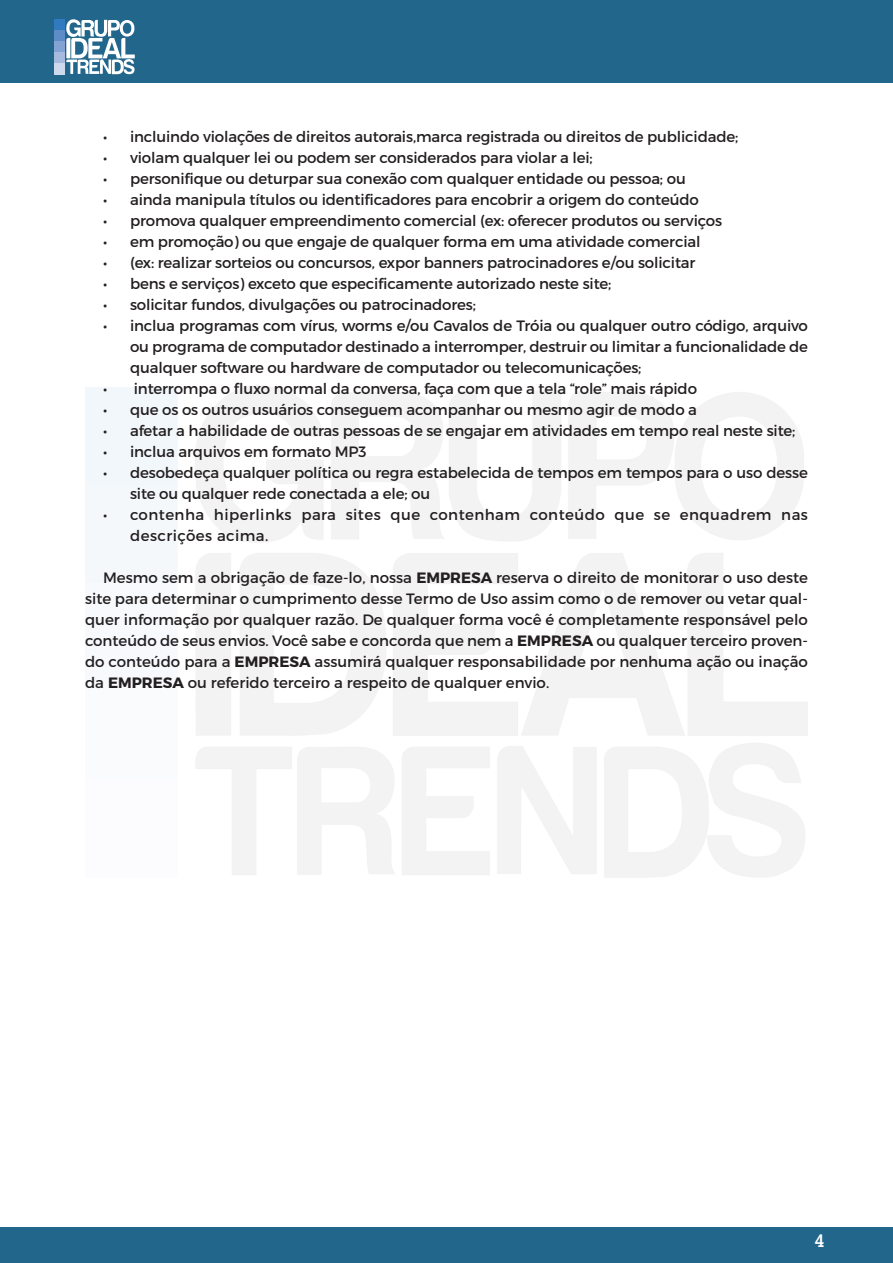
<style>
.page{position:relative;width:893px;height:1263px;background:#fff}
.page>*{position:absolute;margin:0;border:0;box-sizing:border-box;transform-origin:0 0}
.t1{font:700 18px "Geometric Slab 703 BT";color:#fff}
.t2{font:15px/21px "Montserrat";letter-spacing:-.01em;color:#231f20;text-align:justify}
.t3{font:15px/21px "Montserrat";letter-spacing:.03em;color:#231f20}
.s1{font-weight:700}
</style>
<div class="page">
<div style="left:0;top:0;width:893px;height:83px;background:#22668c"></div>
<div style="left:0;top:1227px;width:893px;height:36px;background:#22668c"></div>
<div style="left:54px;top:19px;width:10px;height:12px;background:#307abf"></div>
<div style="left:54px;top:31px;width:10px;height:11px;background:#5e8cc7"></div>
<div style="left:54px;top:41px;width:10px;height:11px;background:#82a3d4"></div>
<div style="left:54px;top:52px;width:10px;height:12px;background:#a6bae0"></div>
<div style="left:54px;top:63px;width:10px;height:11px;background:#cfd9ed"></div>
<svg style="left:66px;top:19px;width:69px;height:56px"></svg>
<p class="t2" style="left:103px;top:126px;width:637px">• incluindo violações de direitos autorais,marca registrada ou direitos de publicidade;</p>
<p class="t2" style="left:103px;top:147px;width:491px">• violam qualquer lei ou podem ser considerados para violar a lei;</p>
<p class="t2" style="left:103px;top:168px;width:584px">• personifique ou deturpar sua conexão com qualquer entidade ou pessoa; ou</p>
<p class="t2" style="left:103px;top:189px;width:597px">• ainda manipula títulos ou identificadores para encobrir a origem do conteúdo</p>
<p class="t2" style="left:103px;top:210px;width:620px">• promova qualquer empreendimento comercial (ex: oferecer produtos ou serviços</p>
<p class="t2" style="left:103px;top:231px;width:599px">• em promoção) ou que engaje de qualquer forma em uma atividade comercial</p>
<p class="t2" style="left:103px;top:252px;width:594px">• (ex: realizar sorteios ou concursos, expor banners patrocinadores e/ou solicitar</p>
<p class="t2" style="left:103px;top:273px;width:510px">• bens e serviços) exceto que especificamente autorizado neste site;</p>
<p class="t2" style="left:103px;top:294px;width:374px">• solicitar fundos, divulgações ou patrocinadores;</p>
<p class="t2" style="left:130px;top:315px;width:679px;text-indent:-27px">• inclua programas com vírus, worms e/ou Cavalos de Tróia ou qualquer outro código, arquivo ou programa de computador destinado a interromper, destruir ou limitar a funcionalidade de qualquer software ou hardware de computador ou telecomunicações;</p>
<p class="t2" style="left:103px;top:378px;width:595px">• interrompa o fluxo normal da conversa, faça com que a tela “role” mais rápido</p>
<p class="t2" style="left:103px;top:399px;width:595px">• que os os outros usuários conseguem acompanhar ou mesmo agir de modo a</p>
<p class="t2" style="left:103px;top:420px;width:694px">• afetar a habilidade de outras pessoas de se engajar em atividades em tempo real neste site;</p>
<p class="t2" style="left:103px;top:441px;width:265px">• inclua arquivos em formato MP3</p>
<p class="t2" style="left:130px;top:462px;width:679px;text-indent:-27px">• desobedeça qualquer política ou regra estabelecida de tempos em tempos para o uso desse site ou qualquer rede conectada a ele; ou</p>
<p class="t3" style="left:130px;top:504px;width:679px;text-indent:-27px">• contenha hiperlinks para sites que contenham conteúdo que se enquadrem nas descrições acima.</p>
<p class="t2" style="left:85px;top:567px;width:724px;text-indent:18px">Mesmo sem a obrigação de faze-lo, nossa <span class="s1">EMPRESA</span> reserva o direito de monitorar o uso deste site para determinar o cumprimento desse Termo de Uso assim como o de remover ou vetar qual&shy;quer informação por qualquer razão. De qualquer forma você é completamente responsável pelo conteúdo de seus envios. Você sabe e concorda que nem a <span class="s1">EMPRESA</span> ou qualquer terceiro proven&shy;do conteúdo para a <span class="s1">EMPRESA</span> assumirá qualquer responsabilidade por nenhuma ação ou inação da <span class="s1">EMPRESA</span> ou referido terceiro a respeito de qualquer envio.</p>
<p class="t1" style="left:815px;top:1230px;width:11px">4</p>
</div>
